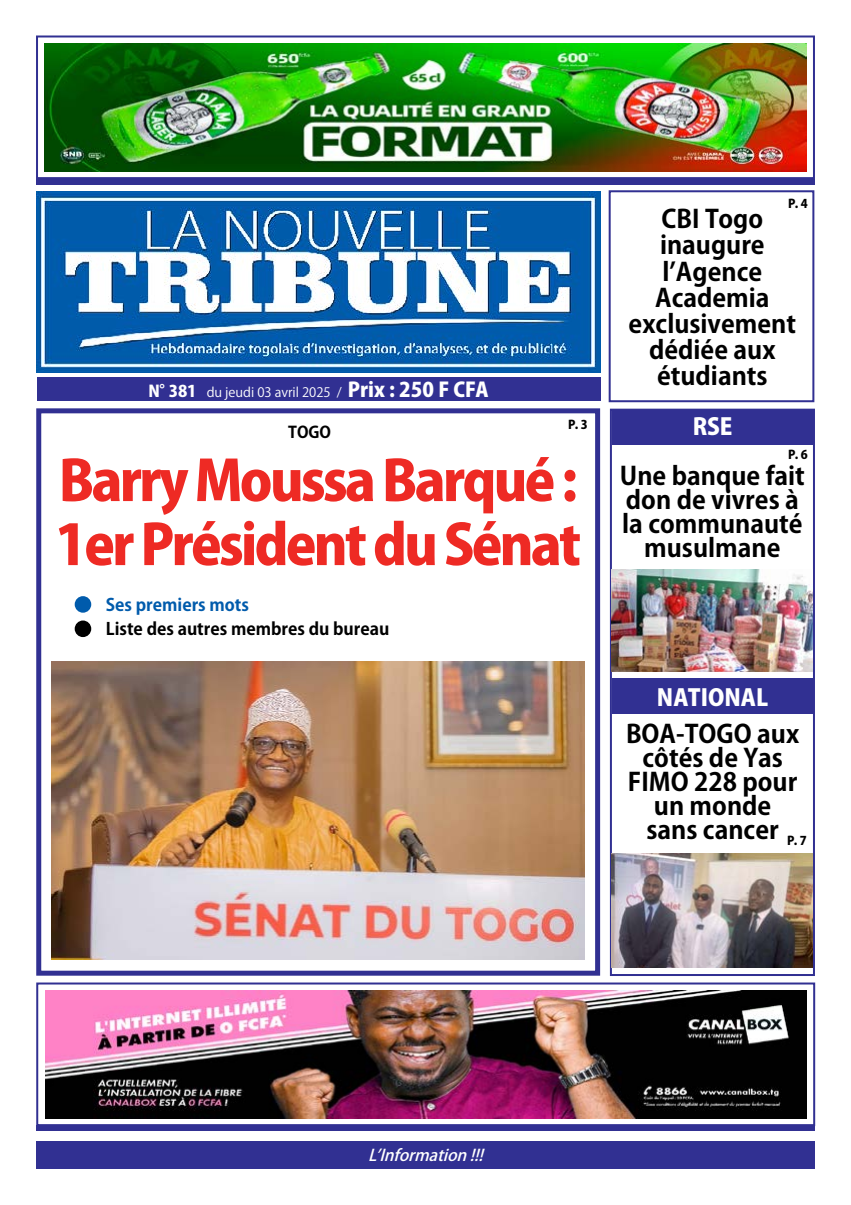
<style>
.page{position:relative;width:851px;height:1205px;background:#fff}
.page>*{position:absolute;margin:0;border:0;box-sizing:border-box;transform-origin:0 0}
.t1{font:800 55px/64px "Koz Go Pro";letter-spacing:-.05em;color:#ee2a24}
.t2{font:700 25px/24px "Koz Go Pro";color:#000;text-align:center}
.t3{font:800 23px "Koz Go Pro";color:#fff}
.t4{font:700 17px "Koz Go Pro";color:#000}
.t5{font:700 17px "Koz Go Pro";color:#005bac}
.t6{font:italic 500 16px "Koz Go Pro";color:#fff}
.t7{font:700 16px "Koz Go Pro";color:#000}
.t8{font:13px "Koz Go Pro";color:#fff}
.t9{font:800 12px "Koz Go Pro";color:#000}
.s1{font-weight:800;font-size:16px}
.s2{font-weight:800;font-size:20px}
</style>
<div class="page">
<div style="left:608px;top:190px;width:206px;height:212px;border:2px solid #313092"></div>
<div style="left:36px;top:982px;width:779px;height:144px;border:2px solid #313092"></div>
<img style="left:45px;top:990px;width:761px;height:128px">
<div style="left:36px;top:35px;width:778px;height:144px;border:2px solid #313092"></div>
<img style="left:45px;top:43px;width:761px;height:128px">
<div style="left:609px;top:409px;width:205px;height:567px;border:2px solid #313092"></div>
<div style="left:36px;top:408px;width:564px;height:567px;border:5px solid #313092"></div>
<div style="left:36px;top:179px;width:778px;height:5px;background:#313092"></div>
<div style="left:37px;top:377px;width:563px;height:24px;background:#313092"></div>
<div style="left:36px;top:1141px;width:779px;height:27px;background:#313092"></div>
<img style="left:36px;top:191px;width:564px;height:181px">
<div style="left:36px;top:1125px;width:779px;height:6px;background:#313092"></div>
<div style="left:611px;top:409px;width:202px;height:35px;background:#313092"></div>
<div style="left:611px;top:678px;width:202px;height:36px;background:#313092"></div>
<img style="left:611px;top:569px;width:201px;height:102px">
<img style="left:611px;top:854px;width:201px;height:113px">
<img style="left:52px;top:661px;width:532px;height:299px">
<div style="left:75px;top:596px;width:16px;height:17px;background:#005bac;border-radius:50%"></div>
<div style="left:75px;top:620px;width:16px;height:17px;background:#000;border-radius:50%"></div>
<p class="t8" style="left:148px;top:384px;width:342px"><span class="s1">N°381</span> du jeudi 03 avril 2025 / <span class="s2">Prix : 250 F CFA</span></p>
<p class="t9" style="left:568px;top:417px;width:21px">P. 3</p>
<p class="t7" style="left:288px;top:422px;width:44px">TOGO</p>
<h1 class="t1" style="left:55px;top:452px;width:527px">Barry Moussa Barqué :<br>1er Président du Sénat</h1>
<p class="t5" style="left:106px;top:594px;width:145px">Ses premiers mots</p>
<p class="t4" style="left:106px;top:618px;width:285px">Liste des autres membres du bureau</p>
<p class="t9" style="left:787px;top:196px;width:21px">P. 4</p>
<p class="t2" style="left:628px;top:208px;width:169px;line-height:26px">CBI Togo inaugure l’Agence<br>Academia exclusivement dédiée aux étudiants</p>
<p class="t3" style="left:692px;top:412px;width:41px">RSE</p>
<p class="t9" style="left:787px;top:447px;width:21px">P. 6</p>
<p class="t2" style="left:619px;top:466px;width:186px">Une banque fait don de vivres à la communauté musulmane</p>
<p class="t3" style="left:656px;top:682px;width:113px">national</p>
<p class="t2" style="left:626px;top:723px;width:175px">BOA-TOGO aux côtés de Yas<br>FIMO 228 pour un monde sans cancer</p>
<p class="t9" style="left:787px;top:832px;width:21px">P. 7</p>
<p class="t6" style="left:368px;top:1144px;width:122px">L’Information!!!</p>
</div>
